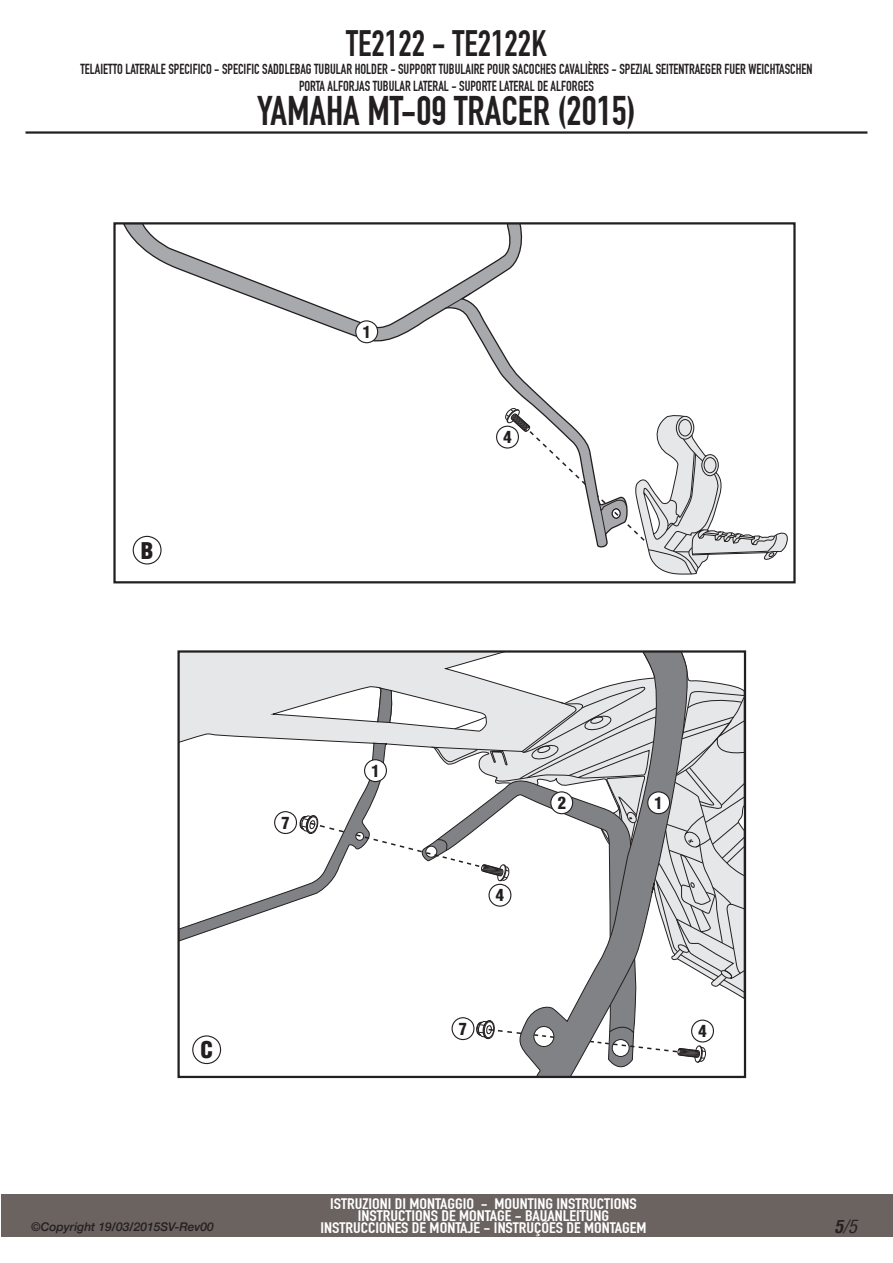
<style>
.page{position:relative;width:893px;height:1263px;background:#fff}
.page>*{position:absolute;margin:0;border:0;box-sizing:border-box;transform-origin:0 0}
.t1{font:40.5px "DIN Engschrift Alternate";color:#231f20}
.t2{font:36px "DIN Engschrift Alternate";color:#231f20}
.t3{font:900 condensed 22.5px "Helvetica";color:#231f20}
.t4{font:italic condensed 18px "Helvetica";color:#231f20}
.t5{font:900 condensed 16.5px "Helvetica";color:#231f20}
.t6{font:15px/12px "DIN Engschrift Alternate";color:#fff;text-align:center;scale:1.2 1}
.t7{font:14.25px/17.1px "DIN Engschrift Alternate";color:#231f20;text-align:center;scale:.95 1}
.t8{font:italic 500 12px "Helvetica Neue";color:#231f20}
.s1{font-weight:700}
</style>
<div class="page">
<div style="left:1px;top:1194px;width:891px;height:43px;background:#6b6360"></div>
<hr style="left:26px;top:131px;width:841px;height:3px;background:#231f20">
<svg style="left:180px;top:653px;width:563px;height:346px"></svg>
<svg style="left:419px;top:993px;width:97px;height:48px"></svg>
<svg style="left:516px;top:653px;width:177px;height:422px"></svg>
<svg style="left:609px;top:1021px;width:25px;height:12px"></svg>
<div style="left:177px;top:650px;width:569px;height:428px;border:2px solid #231f20"></div>
<svg style="left:123px;top:225px;width:430px;height:324px"></svg>
<svg style="left:444px;top:293px;width:27px;height:16px"></svg>
<div style="left:113px;top:222px;width:683px;height:361px;border:2px solid #231f20"></div>
<div style="left:133px;top:536px;width:28px;height:28px;background:#fff;border-radius:50%"></div>
<div style="left:133px;top:536px;width:29px;height:28px;border:1px solid #231f20;border-radius:50%"></div>
<div style="left:356px;top:321px;width:22px;height:22px;background:#fff;border-radius:50%"></div>
<div style="left:355px;top:320px;width:23px;height:23px;border:1px solid #231f20;border-radius:50%"></div>
<div style="left:497px;top:426px;width:21px;height:22px;background:#fff;border-radius:50%"></div>
<div style="left:496px;top:426px;width:23px;height:23px;border:1px solid #231f20;border-radius:50%"></div>
<div style="left:192px;top:1035px;width:29px;height:29px;border:1px solid #231f20;border-radius:50%"></div>
<div style="left:691px;top:1019px;width:23px;height:23px;border:1px solid #231f20;border-radius:50%"></div>
<div style="left:452px;top:1018px;width:22px;height:21px;background:#fff;border-radius:50%"></div>
<div style="left:452px;top:1017px;width:22px;height:23px;border:1px solid #231f20;border-radius:50%"></div>
<svg style="left:505px;top:408px;width:283px;height:167px"></svg>
<svg style="left:476px;top:1020px;width:47px;height:19px"></svg>
<svg style="left:179px;top:687px;width:566px;height:306px"></svg>
<svg style="left:533px;top:1033px;width:23px;height:6px"></svg>
<svg style="left:588px;top:1040px;width:118px;height:22px"></svg>
<h2 class="t2" style="left:346px;top:22px;width:202px">TE2122 - TE2122K</h2>
<p class="t7" style="left:80px;top:61px;width:772px">TELAIETTO LATERALE SPECIFICO - SPECIFIC SADDLEBAG TUBULAR HOLDER - SUPPORT TUBULAIRE POUR SACOCHES CAVALIÈRES - SPEZIAL SEITENTRAEGER FUER WEICHTASCHEN<br>PORTA ALFORJAS TUBULAR LATERAL - SUPORTE LATERAL DE ALFORGES</p>
<h1 class="t1" style="left:257px;top:87px;width:380px">YAMAHA MT-09 TRACER (2015)</h1>
<p class="t3" style="left:141px;top:536px;width:14px">B</p>
<p class="t5" style="left:363px;top:321px;width:10px">1</p>
<p class="t5" style="left:503px;top:427px;width:10px">4</p>
<p class="t3" style="left:201px;top:1036px;width:14px">C</p>
<p class="t8" style="left:31px;top:1220px;width:184px">©Copyright 19/03/2015SV-Rev00</p>
<p class="t5" style="left:282px;top:812px;width:10px">7</p>
<p class="t5" style="left:371px;top:760px;width:10px">1</p>
<p class="t5" style="left:496px;top:885px;width:10px">4</p>
<p class="t5" style="left:558px;top:792px;width:10px">2</p>
<p class="t5" style="left:655px;top:792px;width:10px">1</p>
<p class="t5" style="left:459px;top:1018px;width:10px">7</p>
<p class="t5" style="left:698px;top:1021px;width:10px">4</p>
<p class="t6" style="left:320px;top:1197px;width:273px">ISTRUZIONI DI MONTAGGIO - MOUNTING INSTRUCTIONS<br>INSTRUCTIONS DE MONTAGE - BAUANLEITUNG<br>INSTRUCCIONES DE MONTAJE - INSTRUÇÕES DE MONTAGEM</p>
<p class="t4" style="left:834px;top:1215px;width:25px"><span class="s1">5</span>/5</p>
</div>
